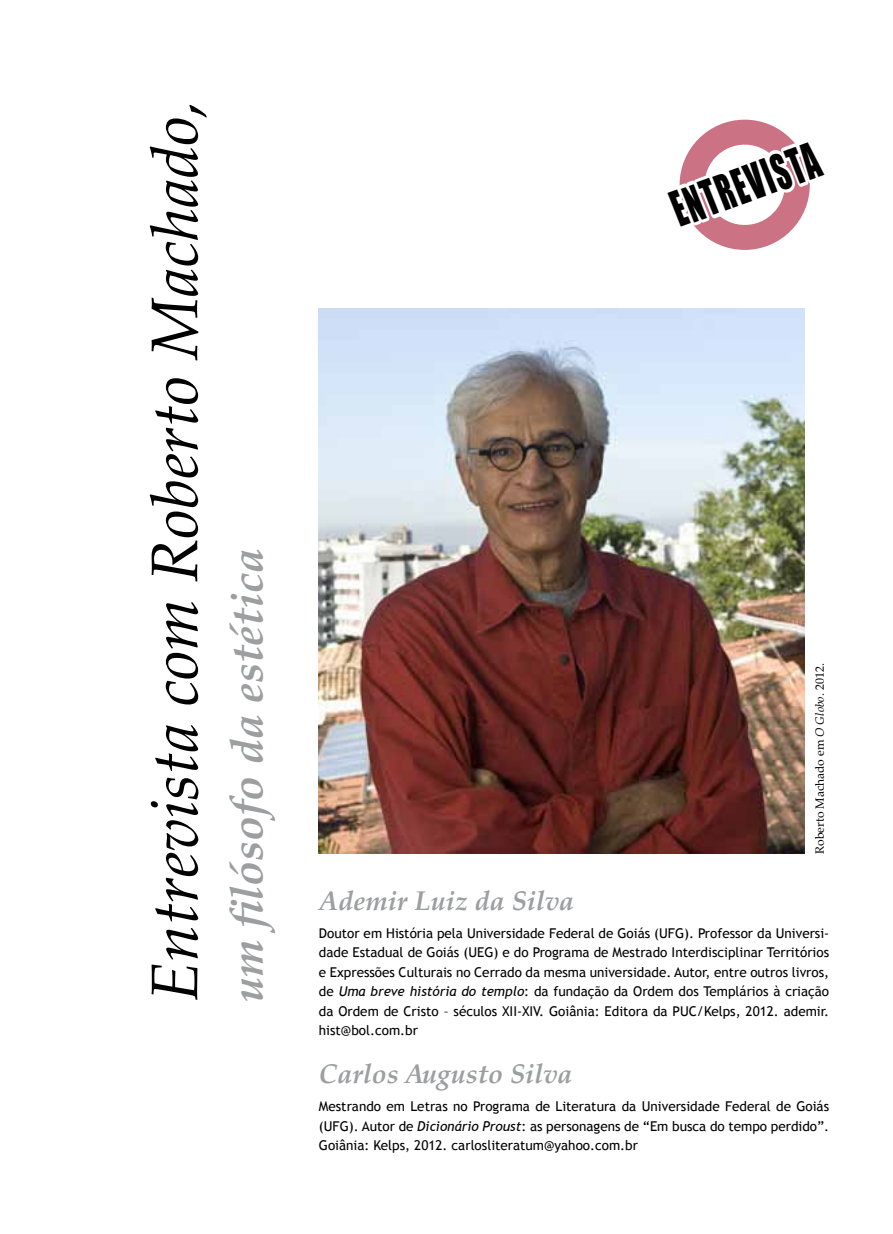
<style>
.page{position:relative;width:893px;height:1234px;background:#fff}
.page>*{position:absolute;margin:0;border:0;box-sizing:border-box;transform-origin:0 0}
.t1{font:italic 66px "Palatino Linotype";color:#000}
.t2{font:45.75px "Impact";color:#000;scale:.65 1}
.t3{font:italic 700 45px "Palatino Linotype";color:#9c9e9f}
.t4{font:italic 700 27px "Palatino Linotype";color:#9c9e9f}
.t5{font:13.5px/19.5px "Trebuchet MS";color:#000;text-align:justify}
.t6{font:12px "Palatino Linotype";color:#000}
.s1{font-style:italic}
</style>
<div class="page">
<img style="left:319px;top:308px;width:485px;height:545px">
<svg style="left:679px;top:119px;width:131px;height:131px"></svg>
<h1 class="t1" style="left:128px;top:1001px;width:905px;rotate:-90deg">Entrevista com Roberto Machado,</h1>
<h3 class="t3" style="left:215px;top:1001px;width:455px;rotate:-90deg">um filósofo da estética</h3>
<h2 class="t2" style="left:661px;top:177px;width:238px;rotate:-20deg">ENTREVISTA</h2>
<p class="t6" style="left:811px;top:853px;width:192px;rotate:-90deg">Roberto Machado em <span class="s1">O Globo</span>. 2012.</p>
<h3 class="t4" style="left:319px;top:881px;width:257px">Ademir Luiz da Silva</h3>
<p class="t5" style="left:319px;top:923px;width:512px">Doutor em História pela Universidade Federal de Goiás (UFG). Professor da Universi&shy;dade Estadual de Goiás (UEG) e do Programa de Mestrado Interdisciplinar Territórios e Expressões Culturais no Cerrado da mesma universidade. Autor, entre outros livros, de <span class="s1">Uma breve história do templo</span>: da fundação da Ordem dos Templários à criação da Ordem de Cristo – séculos XII-XIV. Goiânia: Editora da PUC/Kelps, 2012. ademir. hist@bol.com.br</p>
<h3 class="t4" style="left:319px;top:1054px;width:255px">Carlos Augusto Silva</h3>
<p class="t5" style="left:319px;top:1096px;width:512px">Mestrando em Letras no Programa de Literatura da Universidade Federal de Goiás (UFG). Autor de <span class="s1">Dicionário Proust</span>: as personagens de “Em busca do tempo perdido”.<br>Goiânia: Kelps, 2012. carlosliteratum@yahoo.com.br</p>
</div>
